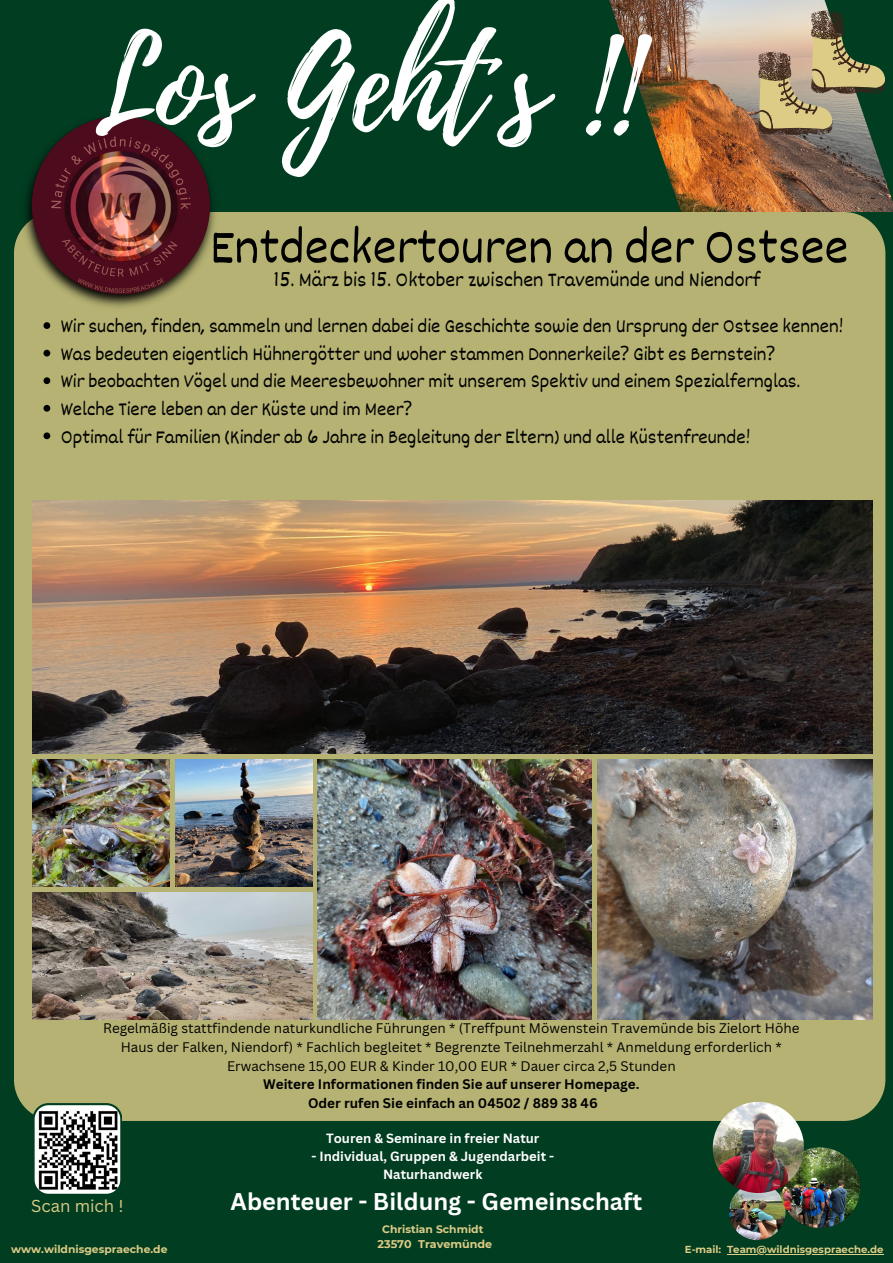
<style>
.page{position:relative;width:893px;height:1263px;background:#013d21}
.page>*{position:absolute;margin:0;border:0;box-sizing:border-box;transform-origin:0 0}
.t1{font:126.52px "Playlist Script";color:#fff}
.t2{font:51px "Dekko";color:#000}
.t3{font:700 23.55px "Canva Sans";color:#fff}
.t4{font:21px "Dekko";color:#000}
.t5{font:19.73px "Dekko";color:#000}
.t6{font:16.8px "Canva Sans";color:#ddcc86}
.t7{font:13.5px/18.6px "Canva Sans";color:#000;text-align:center}
.t8{font:700 13.5px "Canva Sans";color:#000}
.t9{font:700 13.05px "Canva Sans";color:#fff}
.t10{font:700 11.18px "Montserrat";color:#ddcc86}
.t11{font:700 10.73px "Montserrat";color:#ddcc86}
.t12{font:700 10.12px "Montserrat";color:#ddcc86}
.s1{font-family:"Noto Sans"}
</style>
<div class="page">
<img style="left:609px;top:0;width:284px;height:212px">
<div style="left:14px;top:212px;width:871px;height:909px;background:#b5b273"></div>
<svg style="left:33px;top:1103px;width:89px;height:91px;background:#888c89"></svg>
<img style="left:729px;top:1183px;width:56px;height:57px;border-radius:50%">
<img style="left:779px;top:1147px;width:81px;height:81px;border-radius:50%">
<img style="left:713px;top:1102px;width:91px;height:91px;border-radius:50%">
<svg style="left:758px;top:11px;width:127px;height:124px"></svg>
<img style="left:14px;top:116px;width:216px;height:200px">
<svg style="left:44px;top:322px;width:6px;height:7px"></svg>
<svg style="left:44px;top:350px;width:6px;height:6px"></svg>
<svg style="left:44px;top:377px;width:6px;height:7px"></svg>
<svg style="left:44px;top:405px;width:6px;height:7px"></svg>
<svg style="left:44px;top:432px;width:6px;height:7px"></svg>
<img style="left:597px;top:759px;width:275px;height:260px">
<img style="left:318px;top:759px;width:274px;height:260px">
<img style="left:175px;top:759px;width:137px;height:128px">
<img style="left:33px;top:759px;width:137px;height:128px">
<img style="left:33px;top:892px;width:279px;height:127px">
<img style="left:33px;top:500px;width:839px;height:254px">
<svg style="left:727px;top:1254px;width:29px;height:1px"></svg>
<hr style="left:756px;top:1254px;width:127px;height:1px;background:#ddcc86">
<p class="t1" style="left:93px;top:-4px;width:546px">Los Geht´s !!</p>
<h5 class="t2" style="left:210px;top:215px;width:640px">Entdeckertouren an der Ostsee</h5>
<p class="t4" style="left:274px;top:267px;width:488px">15. März bis 15. Oktober zwischen Travemünde und Niendorf</p>
<h2 class="t5" style="left:61px;top:314px;width:784px">Wir suchen, finden, sammeln und lernen dabei die Geschichte sowie den Ursprung der Ostsee kennen!</h2>
<h4 class="t5" style="left:61px;top:341px;width:716px">Was bedeuten eigentlich Hühnergötter und woher stammen Donnerkeile<span class="s1">?</span> Gibt es Bernstein<span class="s1">?</span></h4>
<h4 class="t5" style="left:61px;top:369px;width:741px">Wir beobachten Vögel und die Meeresbewohner mit unserem Spektiv und einem Spezialfernglas.</h4>
<h4 class="t5" style="left:61px;top:397px;width:353px">Welche Tiere leben an der Küste und im Meer<span class="s1">?</span></h4>
<h4 class="t5" style="left:61px;top:424px;width:691px">Optimal für Familien (Kinder ab 6 Jahre in Begleitung der Eltern) und alle Küstenfreunde!</h4>
<p class="t7" style="left:103px;top:1019px;width:698px">Regelmäßig stattfindende naturkundliche Führungen * (Treffpunt Möwenstein Travemünde bis Zielort Höhe<br>Haus der Falken, Niendorf) * Fachlich begleitet * Begrenzte Teilnehmerzahl * Anmeldung erforderlich *<br>Erwachsene 15,00 EUR &amp; Kinder 10,00 EUR * Dauer circa 2,5 Stunden</p>
<p class="t8" style="left:263px;top:1075px;width:378px">Weitere Informationen finden Sie auf unserer Homepage.</p>
<p class="t8" style="left:308px;top:1093px;width:291px">Oder rufen Sie einfach an 04502 / 889 38 46</p>
<p class="t9" style="left:326px;top:1128px;width:215px">Touren &amp; Seminare in freier Natur</p>
<p class="t9" style="left:311px;top:1147px;width:244px">- Individual, Gruppen &amp; Jugendarbeit -</p>
<h3 class="t9" style="left:383px;top:1165px;width:101px">Naturhandwerk</h3>
<p class="t6" style="left:31px;top:1194px;width:94px">Scan mich !</p>
<p class="t3" style="left:231px;top:1185px;width:413px">Abenteuer - Bildung - Gemeinschaft</p>
<p class="t11" style="left:382px;top:1223px;width:103px">Christian Schmidt</p>
<h6 class="t11" style="left:11px;top:1242px;width:158px">www.wildnisgespraeche.de</h6>
<h6 class="t10" style="left:377px;top:1237px;width:116px">23570 Travemünde</h6>
<h4 class="t12" style="left:685px;top:1243px;width:200px">E-mail: Team@wildnisgespraeche.de</h4>
</div>
